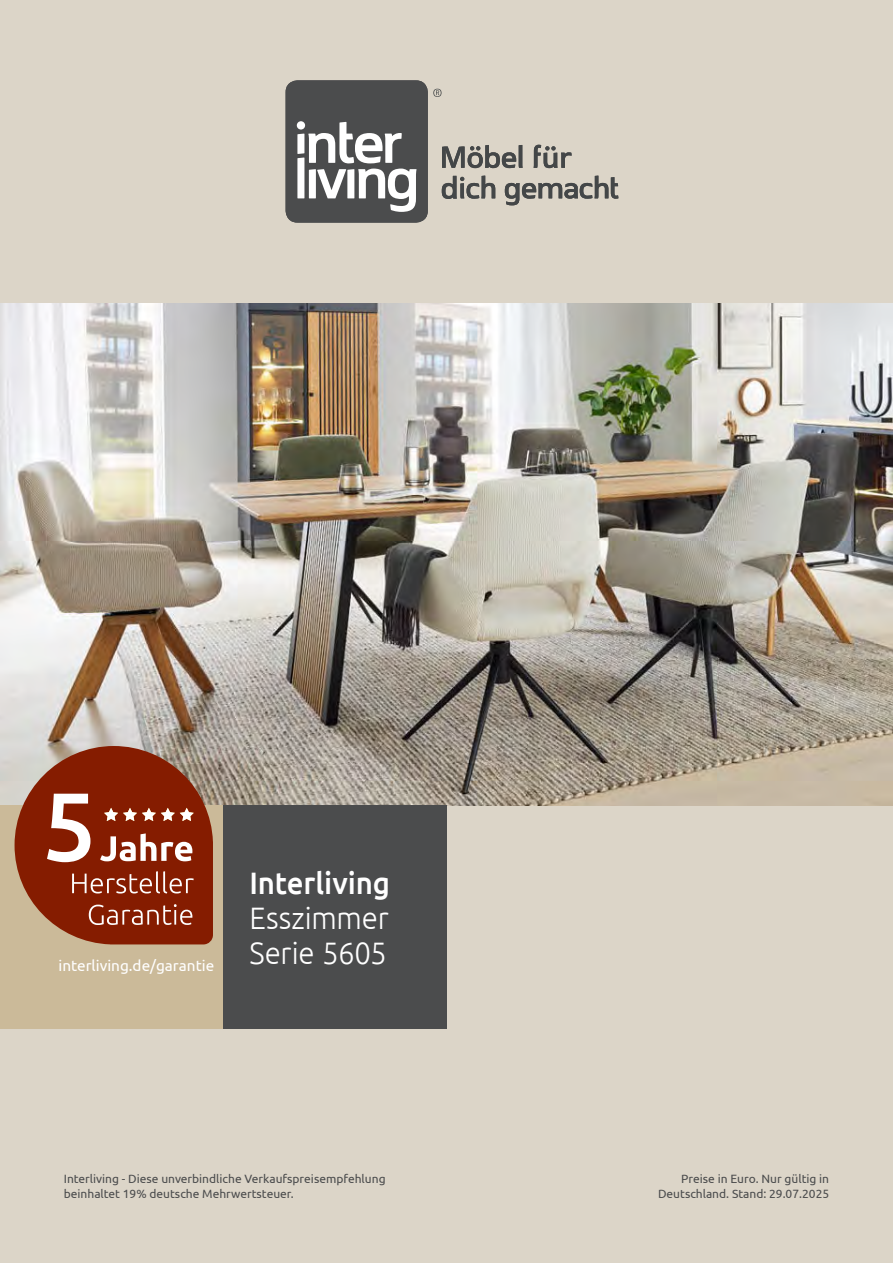
<style>
.page{position:relative;width:893px;height:1263px;background:#dcd5c8}
.page>*{position:absolute;margin:0;border:0;box-sizing:border-box;transform-origin:0 0}
.t1{font:300 31.05px "Ubuntu";letter-spacing:-.005em;color:#fff;scale:.95 1}
.t2{font:500 31.05px "Ubuntu";letter-spacing:-.005em;color:#fff;scale:.95 1}
.t3{font:15.3px "Ubuntu";color:#fff}
.t4{font:12px/15px "Ubuntu";color:#4b4c4d}
</style>
<div class="page">
<img style="left:0;top:303px;width:893px;height:503px">
<div style="left:286px;top:80px;width:142px;height:143px;background:#4b4c4d;border-radius:12px"></div>
<svg style="left:534px;top:145px;width:38px;height:23px"></svg>
<svg style="left:505px;top:176px;width:113px;height:29px"></svg>
<svg style="left:297px;top:121px;width:120px;height:91px"></svg>
<svg style="left:442px;top:145px;width:81px;height:23px"></svg>
<svg style="left:442px;top:176px;width:53px;height:23px"></svg>
<svg style="left:433px;top:89px;width:8px;height:8px"></svg>
<div style="left:0;top:805px;width:223px;height:224px;background:#cbba99"></div>
<div style="left:223px;top:805px;width:223px;height:224px;background:#4b4c4d"></div>
<svg style="left:15px;top:746px;width:198px;height:198px;background:#9b4d35"></svg>
<p class="t3" style="left:58px;top:956px;width:157px">interliving.de/garantie</p>
<p class="t2" style="left:249px;top:863px;width:150px">Interliving</p>
<p class="t1" style="left:249px;top:899px;width:148px">Esszimmer</p>
<p class="t1" style="left:249px;top:934px;width:146px">Serie 5605</p>
<p class="t4" style="left:64px;top:1171px;width:323px">Interliving - Diese unverbindliche Verkaufspreisempfehlung beinhaltet 19% deutsche Mehrwertsteuer.</p>
<p class="t4" style="left:658px;top:1171px;width:173px;text-align:right">Preise in Euro. Nur gültig in<br>Deutschland. Stand: 29.07.2025</p>
</div>
